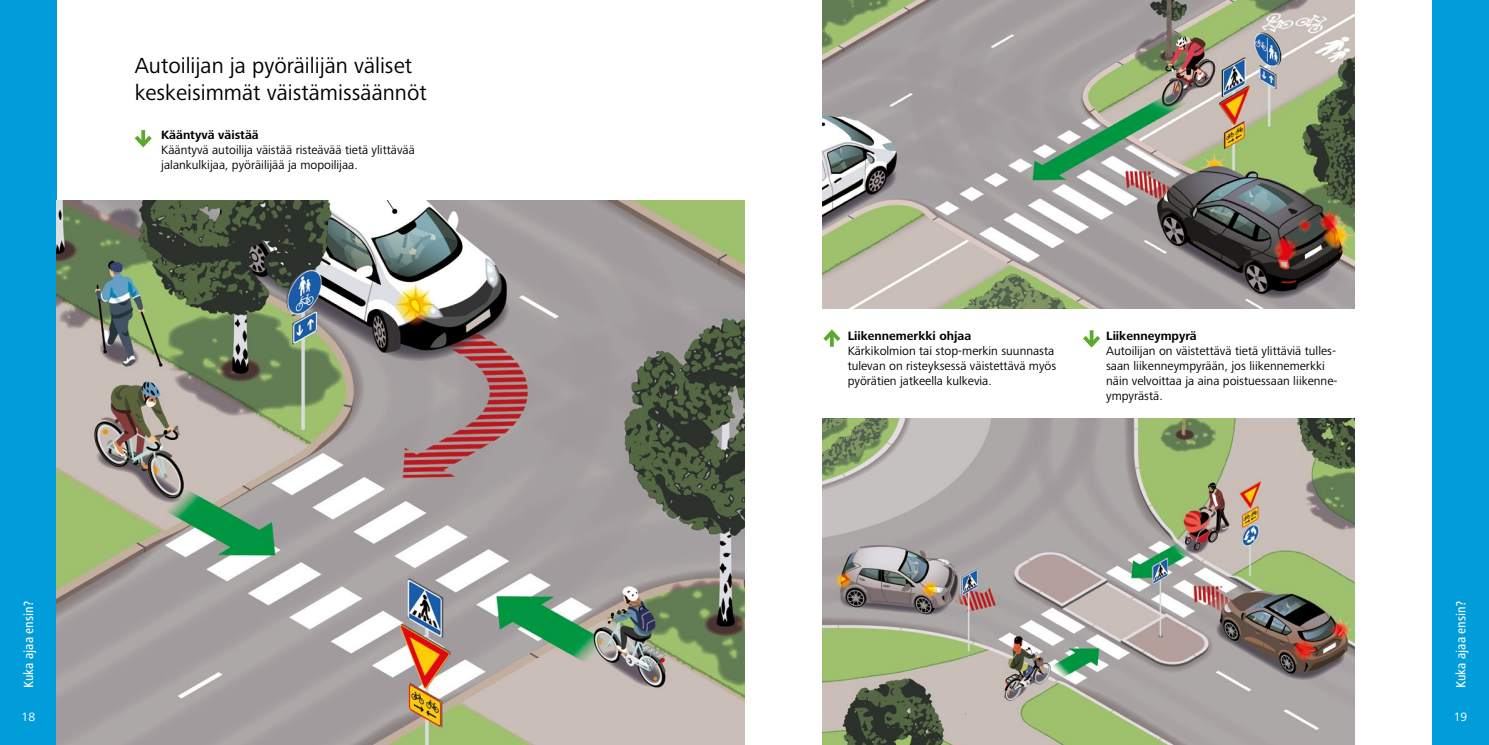
<style>
.page{position:relative;width:1489px;height:745px;background:#fff}
.page>*{position:absolute;margin:0;border:0;box-sizing:border-box;transform-origin:0 0}
.t1{font:22.5px/27px "Frutiger Next Pro";color:#000}
.t2{font:500 condensed 13.75px "Frutiger Next Pro";color:#fff}
.t3{font:12.5px/15px "Frutiger Next Pro";color:#000}
.t4{font:700 12.5px "Frutiger Next Pro";color:#000}
.t5{font:12.5px "Frutiger Next Pro";color:#fff}
</style>
<div class="page">
<div style="left:0;top:0;width:57px;height:744px;background:#009dda"></div>
<div style="left:1431px;top:0;width:57px;height:744px;background:#009dda"></div>
<img style="left:57px;top:200px;width:687px;height:544px">
<img style="left:822px;top:0;width:532px;height:308px">
<img style="left:822px;top:418px;width:532px;height:326px">
<hr style="left:830px;top:332px;width:3px;height:14px;background:#5ca72c">
<svg style="left:823px;top:329px;width:18px;height:16px"></svg>
<svg style="left:1083px;top:331px;width:17px;height:17px"></svg>
<svg style="left:134px;top:132px;width:18px;height:16px"></svg>
<h1 class="t1" style="left:135px;top:52px;width:294px">Autoilijan ja pyöräilijän väliset keskeisimmät väistämissäännöt</h1>
<p class="t4" style="left:161px;top:128px;width:99px">Kääntyvä väistää</p>
<p class="t3" style="left:161px;top:142px;width:255px">Kääntyvä autoilija väistää risteävää tietä ylittävää jalankulkijaa, pyöräilijää ja mopoilijaa.</p>
<p class="t4" style="left:847px;top:328px;width:125px">Liikennemerkki ohjaa</p>
<p class="t3" style="left:847px;top:342px;width:210px">Kärkikolmion tai stop-merkin suunnasta tulevan on risteyksessä väistettävä myös pyörätien jatkeella kulkevia.</p>
<p class="t4" style="left:1106px;top:328px;width:92px">Liikenneympyrä</p>
<p class="t3" style="left:1106px;top:342px;width:233px">Autoilijan on väistettävä tietä ylittäviä tulles&shy;saan liikenneympyrään, jos liikennemerkki näin velvoittaa ja aina poistuessaan liikenne&shy;ympyrästä.</p>
<p class="t2" style="left:21px;top:687px;width:88px;rotate:-90deg">Kuka ajaa ensin?</p>
<p class="t2" style="left:1452px;top:687px;width:88px;rotate:-90deg">Kuka ajaa ensin?</p>
<p class="t5" style="left:22px;top:709px;width:15px">18</p>
<p class="t5" style="left:1453px;top:709px;width:15px">19</p>
</div>
